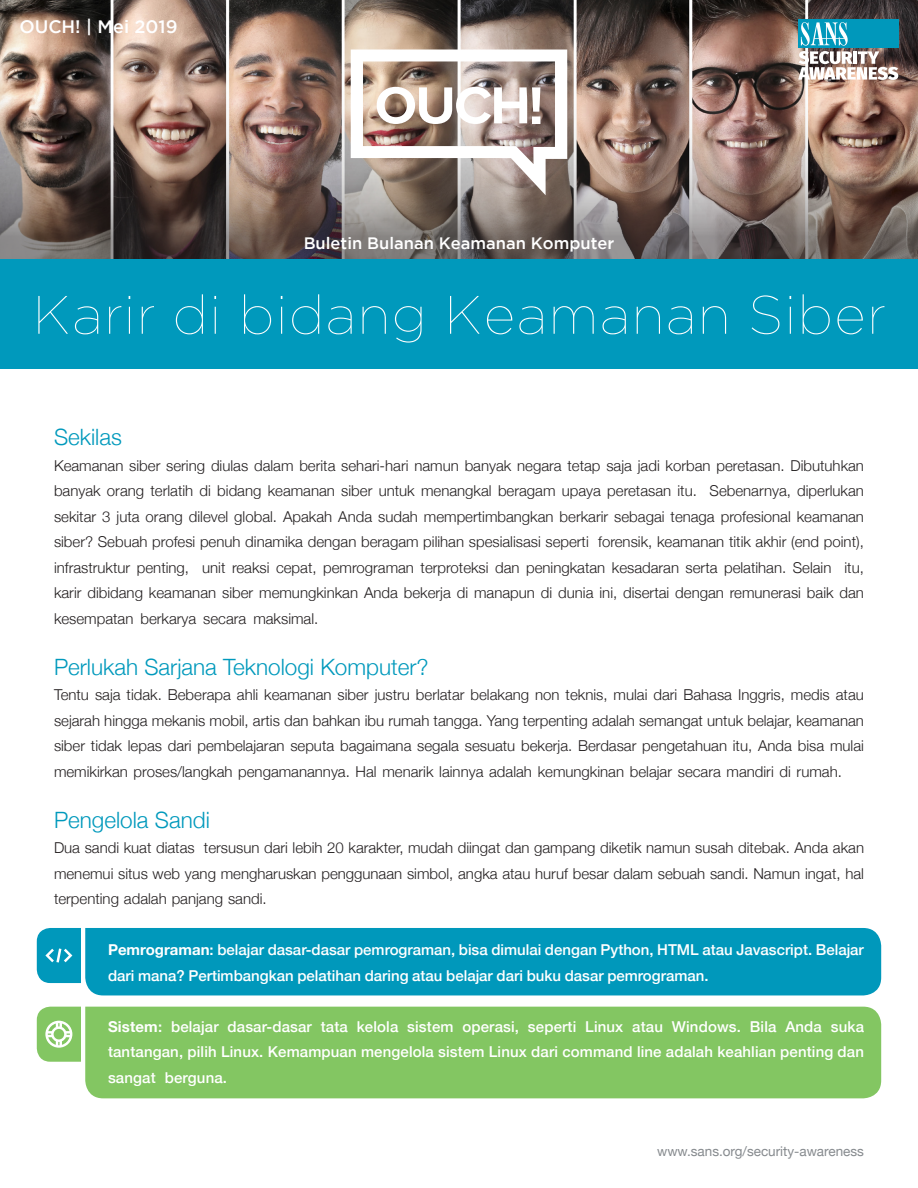
<style>
.page{position:relative;width:918px;height:1188px;background:#fff}
.page>*{position:absolute;margin:0;border:0;box-sizing:border-box;transform-origin:0 0}
.t1{font:100 54px "Gotham";letter-spacing:.025em;color:#fff}
.MainText{font:300 22.5px "Helvetica Neue";color:#0099bc}
.t2{font:500 18px "Gotham";color:#fff}
.t3{font:500 16.5px "Gotham";color:#fff}
.MainText-2{font:300 15px/25.5px "Helvetica Neue";color:#231f20;text-align:right}
.indents{font:500 15px/25.5px "Helvetica Neue";letter-spacing:.01em;color:#fff}
.indents-2{font:700 15px "Helvetica Neue";letter-spacing:.01em;color:#fff}
.t4{font:13.5px "Helvetica Neue";color:#868a8e}
.s1{font-weight:700}
.s2{font-weight:500}
</style>
<div class="page">
<div style="left:85px;top:1007px;width:796px;height:91px;background:#83c662"></div>
<div style="left:85px;top:928px;width:796px;height:67px;background:#0098bb"></div>
<svg style="left:37px;top:928px;width:44px;height:55px;background:#139fc0"></svg>
<svg style="left:37px;top:1007px;width:44px;height:55px;background:#99d07e"></svg>
<img style="left:0;top:0;width:918px;height:259px">
<div style="left:0;top:259px;width:918px;height:110px;background:#0099bc"></div>
<svg style="left:351px;top:50px;width:216px;height:145px"></svg>
<div style="left:798px;top:19px;width:100px;height:29px;background:#0098bb"></div>
<svg style="left:798px;top:22px;width:100px;height:58px"></svg>
<p class="t2" style="left:19px;top:16px;width:160px">OUCH! | Mei 2019</p>
<p class="t3" style="left:304px;top:233px;width:312px">Buletin Bulanan Keamanan Komputer</p>
<p class="t1" style="left:33px;top:286px;width:854px">Karir di bidang Keamanan Siber</p>
<p class="MainText" style="left:54px;top:419px;width:69px">Sekilas</p>
<p class="MainText-2" style="left:54px;top:451px;width:812px">Keamanan siber sering diulas dalam berita sehari-hari namun banyak negara tetap saja jadi korban peretasan. Dibutuhkan<br>Sebenarnya, diperlukan</p>
<p class="MainText-2" style="left:54px;top:477px;width:644px">banyak orang terlatih di bidang keamanan siber untuk menangkal beragam upaya peretasan itu.</p>
<p class="MainText-2" style="left:54px;top:502px;width:812px">sekitar 3 juta orang dilevel global. Apakah Anda sudah mempertimbangkan berkarir sebagai tenaga profesional keamanan</p>
<p class="MainText-2" style="left:598px;top:528px;width:267px">forensik, keamanan titik akhir (end point ,(</p>
<p class="MainText-2" style="left:54px;top:528px;width:536px">siber? Sebuah profesi penuh dinamika dengan beragam pilihan spesialisasi seperti</p>
<p class="MainText-2" style="left:202px;top:553px;width:631px">unit reaksi cepat, pemrograman terproteksi dan peningkatan kesadaran serta pelatihan. Selain</p>
<p class="MainText-2" style="left:54px;top:553px;width:137px">infrastruktur penting,</p>
<p class="MainText-2" style="left:54px;top:579px;width:812px">karir dibidang keamanan siber memungkinkan Anda bekerja di manapun di dunia ini, disertai dengan remunerasi baik dan</p>
<p class="MainText-2" style="left:253px;top:604px;width:66px">maksimal.</p>
<p class="MainText-2" style="left:845px;top:553px;width:21px">itu,</p>
<p class="MainText-2" style="left:54px;top:604px;width:81px">kesempatan</p>
<p class="MainText" style="left:54px;top:649px;width:376px">Perlukah Sarjana Teknologi Komputer?</p>
<p class="MainText-2" style="left:54px;top:681px;width:811px;text-align:justify">Tentu saja tidak. Beberapa ahli keamanan siber justru berlatar belakang non teknis, mulai dari Bahasa Inggris, medis atau sejarah hingga mekanis mobil, artis dan bahkan ibu rumah tangga. Yang terpenting adalah semangat untuk belajar, keamanan siber tidak lepas dari pembelajaran seputa bagaimana segala sesuatu bekerja. Berdasar pengetahuan itu, Anda bisa mulai memikirkan proses/langkah pengamanannya. Hal menarik lainnya adalah kemungkinan belajar secara mandiri di rumah.</p>
<p class="MainText" style="left:54px;top:802px;width:157px">Pengelola Sandi</p>
<p class="MainText-2" style="left:204px;top:834px;width:662px">tersusun dari lebih 20 karakter, mudah diingat dan gampang diketik namun susah ditebak. Anda akan</p>
<p class="MainText-2" style="left:140px;top:604px;width:57px">berkarya</p>
<p class="MainText-2" style="left:203px;top:604px;width:45px">secara</p>
<p class="MainText-2" style="left:54px;top:834px;width:812px;text-align:left">Dua sandi kuat diatas<br>menemui situs web yang mengharuskan penggunaan simbol, angka atau huruf besar dalam sebuah sandi. Namun ingat, hal terpenting adalah panjang sandi.</p>
<p class="indents" style="left:108px;top:936px;width:757px"><span class="s1">Pemrograman</span>: belajar dasar-dasar pemrograman, bisa dimulai dengan Python, HTML atau Javascript. Belajar dari mana? Pertimbangkan pelatihan daring atau belajar dari buku dasar pemrograman.</p>
<p class="indents" style="left:831px;top:1012px;width:35px">suka</p>
<p class="indents-2" style="left:108px;top:1015px;width:56px">Sistem<span class="s2">:</span></p>
<p class="indents" style="left:108px;top:1038px;width:758px">tantangan, pilih Linux. Kemampuan mengelola sistem Linux dari command line adalah keahlian penting dan</p>
<p class="indents" style="left:165px;top:1063px;width:64px">berguna.</p>
<p class="indents" style="left:171px;top:1012px;width:49px">belajar</p>
<p class="indents" style="left:228px;top:1012px;width:86px">dasar-dasar</p>
<p class="indents" style="left:357px;top:1012px;width:43px">kelola</p>
<p class="indents" style="left:407px;top:1012px;width:48px">sistem</p>
<p class="indents" style="left:462px;top:1012px;width:58px">operasi,</p>
<p class="indents" style="left:528px;top:1012px;width:50px">seperti</p>
<p class="indents" style="left:585px;top:1012px;width:40px">Linux</p>
<p class="indents" style="left:672px;top:1012px;width:71px">Windows.</p>
<p class="indents" style="left:750px;top:1012px;width:28px">Bila</p>
<p class="indents" style="left:785px;top:1012px;width:38px">Anda</p>
<p class="indents" style="left:321px;top:1012px;width:29px">tata</p>
<p class="indents" style="left:632px;top:1012px;width:32px">atau</p>
<p class="indents" style="left:108px;top:1063px;width:49px">sangat</p>
<p class="t4" style="left:657px;top:1142px;width:208px">www.sans.org/security-awareness</p>
</div>
